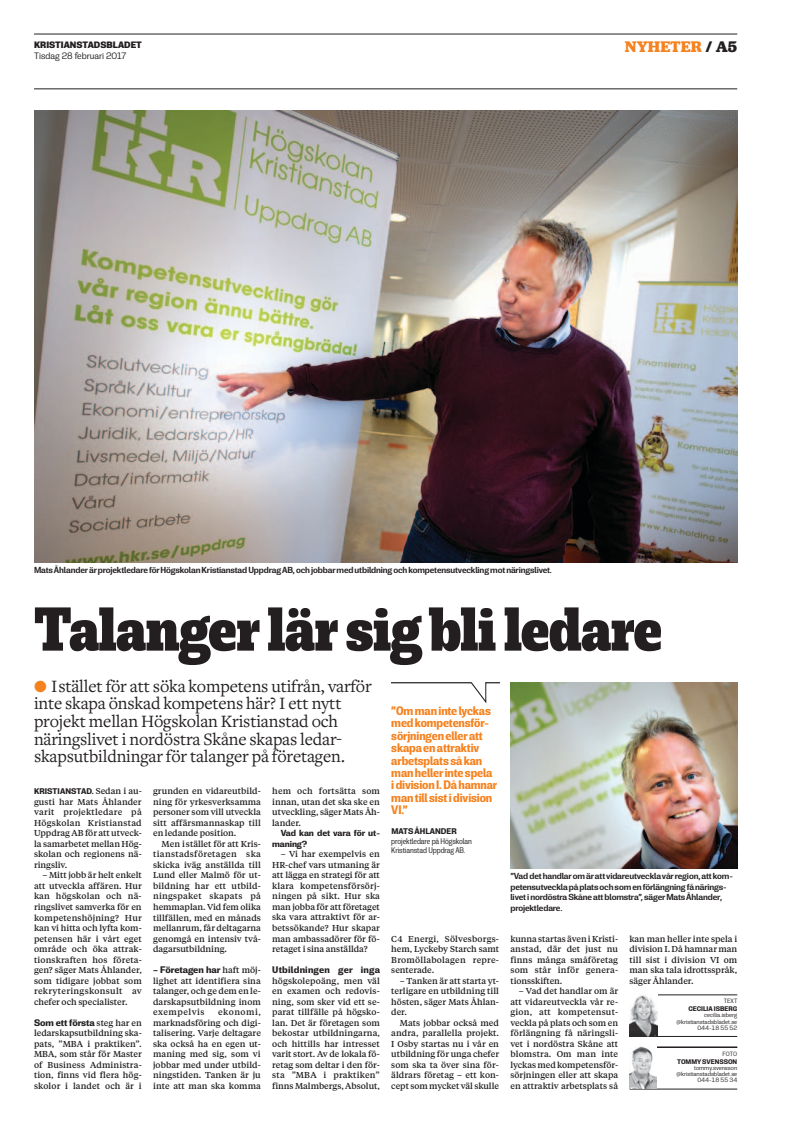
<style>
.page{position:relative;width:811px;height:1123px;background:#fff}
.page>*{position:absolute;margin:0;border:0;box-sizing:border-box;transform-origin:0 0}
.t1{font:900 60px "Rude Slab Condensed";letter-spacing:-.02em;color:#231f20}
.t2{font:18px/17.6px "Freight Text Pro";letter-spacing:-.01em;color:#231f20}
.t3{font:700 16px "Jubilat";letter-spacing:-.005em;color:#f5821f}
.t4{font:700 semi-condensed 12px/12.5px "Rude";letter-spacing:-.01em;color:#f5821f}
.t5{font:700 9.2px "Rude";letter-spacing:-.01em;color:#231f20}
.t6{font:300 9px "Rude";color:#231f20}
.t7{font:800 9px "Rude";color:#231f20}
.t8{font:500 8.6px/10.5px "Tiempos Text";color:#231f20;text-align:justify}
.t9{font:700 8.6px/10.5px "Rude";letter-spacing:-.005em;color:#231f20}
.t10{font:500 8.5px/10.5px "Rude";letter-spacing:-.015em;color:#231f20}
.t11{font:300 semi-condensed 8px/8.8px "Rude";letter-spacing:-.005em;color:#231f20}
.t12{font:700 8px "Rude";letter-spacing:.005em;color:#231f20}
.t13{font:700 6.5px "Rude";color:#231f20}
.t14{font:300 6px/6.3px "Rude";color:#231f20;text-align:right}
.s1{color:#231f20}
.s2{color:#f5821f}
.s3{font-family:"Tiempos Text";font-weight:500;font-size:8.6px}
</style>
<div class="page">
<hr style="left:34px;top:34px;width:703px;height:1px;background:#231f20">
<hr style="left:34px;top:89px;width:703px;height:1px;background:#231f20">
<hr style="left:629px;top:994px;width:108px;height:1px;background:#231f20">
<hr style="left:629px;top:1036px;width:108px;height:1px;background:#231f20">
<hr style="left:629px;top:1046px;width:108px;height:1px;background:#231f20">
<hr style="left:629px;top:1047px;width:108px;height:1px;background:#231f20">
<hr style="left:629px;top:1088px;width:108px;height:1px;background:#231f20">
<img style="left:629px;top:994px;width:29px;height:42px">
<img style="left:629px;top:1046px;width:28px;height:42px">
<img style="left:34px;top:110px;width:703px;height:452px">
<img style="left:510px;top:682px;width:227px;height:186px">
<svg style="left:391px;top:682px;width:108px;height:21px"></svg>
<p class="t7" style="left:34px;top:39px;width:109px">KRISTIANSTADSBLADET</p>
<h3 class="t3" style="left:625px;top:36px;width:114px">NYHETER <span class="s1">/ A5</span></h3>
<p class="t6" style="left:34px;top:50px;width:94px">tisdag 28 februari 2017</p>
<p class="t10" style="left:34px;top:565px;width:519px">Mats Åhlander är projektledare för Högskolan Kristianstad Uppdrag AB, och jobbar med utbildning och kompetensutveckling mot näringslivet.</p>
<h1 class="t1" style="left:34px;top:590px;width:630px">Talanger lär sig bli ledare</h1>
<h2 class="t2" style="left:34px;top:676px;width:339px"><span class="s2">●</span> I stället för att söka kompetens utifrån, varför inte skapa önskad kompetens här? I ett nytt projekt mellan Högskolan Kristianstad och näringslivet i nordöstra Skåne skapas ledar&shy;skapsutbildningar för talanger på företagen.</h2>
<p class="t12" style="left:34px;top:786px;width:109px">Kristianstad. <span class="s3">Sedan i au-</span></p>
<p class="t8" style="left:34px;top:796px;width:109px">gusti har Mats Åhlander varit projektledare på Högskolan Kristianstad Uppdrag AB för att utveck&shy;la samarbetet mellan Hög&shy;skolan och regionens nä&shy;ringsliv.</p>
<p class="t8" style="left:34px;top:869px;width:109px;text-indent:9px">– Mitt jobb är helt enkelt att utveckla affären. Hur kan högskolan och nä&shy;ringslivet samverka för en kompetenshöjning? Hur kan vi hitta och lyfta kom&shy;petensen här i vårt eget område och öka attrak&shy;tionskraften hos företa&shy;gen? säger Mats Åhlander, som tidigare jobbat som rekryteringskonsult av chefer och specialister.</p>
<p class="t5" style="left:34px;top:1016px;width:109px">Som ett första <span class="s3">steg har en</span></p>
<p class="t8" style="left:34px;top:1027px;width:109px">ledarskapsutbildning ska&shy;pats, ”MBA i praktiken”.<br>MBA, som står för Master of Business Administra&shy;tion, finns vid flera hög&shy;skolor i landet och är i</p>
<p class="t8" style="left:153px;top:785px;width:109px">grunden en vidareutbild&shy;ning för yrkesverksamma personer som vill utveckla sitt affärsmannaskap till en ledande position.</p>
<p class="t8" style="left:153px;top:838px;width:109px;text-indent:9px">Men i stället för att Kris&shy;tianstadsföretagen ska skicka iväg anställda till Lund eller Malmö för ut&shy;bildning har ett utbild&shy;ningspaket skapats på hemmaplan. Vid fem olika tillfällen, med en månads mellanrum, får deltagarna genomgå en intensiv två&shy;dagarsutbildning.</p>
<p class="t5" style="left:153px;top:964px;width:109px">– Företagen har <span class="s3">haft möj-</span></p>
<p class="t8" style="left:153px;top:975px;width:109px">lighet att identifiera sina talanger, och ge dem en le&shy;darskapsutbildning inom exempelvis</p>
<p class="t8" style="left:153px;top:1006px;width:109px;text-indent:65px">ekonomi, marknadsföring och digi&shy;talisering. Varje deltagare ska också ha en egen ut&shy;maning med sig, som vi jobbar med under utbild&shy;ningstiden. Tanken är ju inte att man ska komma</p>
<p class="t8" style="left:272px;top:785px;width:109px">hem och fortsätta som innan, utan det ska ske en utveckling, säger Mats Åh&shy;lander.</p>
<p class="t9" style="left:272px;top:828px;width:109px;text-indent:9px">Vad kan det vara för ut&shy;maning?</p>
<p class="t8" style="left:272px;top:848px;width:109px;text-indent:9px">– Vi har exempelvis en HR-chef vars utmaning är att lägga en strategi för att klara kompetensförsörj&shy;ningen på sikt. Hur ska man jobba för att företaget ska vara attraktivt för ar&shy;betssökande? Hur skapar man ambassadörer för fö&shy;retaget i sina anställda?</p>
<p class="t5" style="left:272px;top:964px;width:109px">Utbildningen ger inga</p>
<p class="t8" style="left:272px;top:975px;width:109px">högskolepoäng, men väl en examen och redovis&shy;ning, som sker vid ett se&shy;parat tillfälle på högsko&shy;lan. Det är företagen som bekostar utbildningarna, och hittills har intresset varit stort. Av de lokala fö&shy;retag som deltar i den för&shy;sta ”MBA i praktiken” finns Malmbergs, Absolut,</p>
<h3 class="t4" style="left:391px;top:704px;width:107px">”Om man inte lyckas med kompetensför&shy;sörjningen eller att skapa en attraktiv arbetsplats så kan man heller inte spela i division I. Då hamnar man till sist i division<br>VI.”</h3>
<p class="t12" style="left:391px;top:826px;width:67px">Mats Åhlander</p>
<p class="t11" style="left:391px;top:837px;width:82px">projektledare på Högskolan<br>Kristianstad Uppdrag AB.</p>
<p class="t8" style="left:391px;top:932px;width:109px">C4 Energi, Sölvesborgs&shy;hem, Lyckeby Starch samt Bromöllabolagen repre&shy;senterade.</p>
<p class="t8" style="left:391px;top:975px;width:109px;text-indent:9px">– Tanken är att starta yt&shy;terligare en utbildning till hösten, säger Mats Åhlan&shy;der.</p>
<p class="t8" style="left:391px;top:1017px;width:109px;text-indent:9px">Mats jobbar också med andra, parallella projekt.<br>I Osby startas nu i vår en utbildning för unga chefer som ska ta över sina för&shy;äldrars företag – ett kon&shy;cept som mycket väl skulle</p>
<p class="t10" style="left:510px;top:870px;width:224px">”Vad det handlar om är att vidareutveckla vår region, att kom&shy;petensutveckla på plats och som en förlängning få närings&shy;livet i nordöstra Skåne att blomstra”, säger Mats Åhlander, projektledare.</p>
<p class="t8" style="left:510px;top:932px;width:109px">kunna startas även i Kristi&shy;anstad, där det just nu finns många småföretag som står inför genera&shy;tionsskiften.</p>
<p class="t8" style="left:510px;top:985px;width:109px;text-indent:9px">– Vad det handlar om är att vidareutveckla vår re&shy;gion, att kompetensut&shy;veckla på plats och som en förlängning få näringsli&shy;vet i nordöstra Skåne att blomstra. Om man inte lyckas med kompetensför&shy;sörjningen eller att skapa en attraktiv arbetsplats så</p>
<p class="t8" style="left:629px;top:932px;width:109px">kan man heller inte spela i division I. Då hamnar man till sist i division VI om man ska tala idrottsspråk, säger Åhlander.</p>
<p class="t14" style="left:723px;top:998px;width:15px">TEXT</p>
<p class="t13" style="left:688px;top:1004px;width:50px">Cecilia Isberg</p>
<p class="t14" style="left:676px;top:1012px;width:62px">cecilia.isberg @kristianstadsbladet.se<br>044-18 55 52</p>
<p class="t14" style="left:722px;top:1050px;width:16px">FOTO</p>
<p class="t13" style="left:677px;top:1057px;width:62px">Tommy Svensson</p>
<p class="t14" style="left:676px;top:1064px;width:62px">tommy.svensson @kristianstadsbladet.se<br>044-18 55 34</p>
</div>
